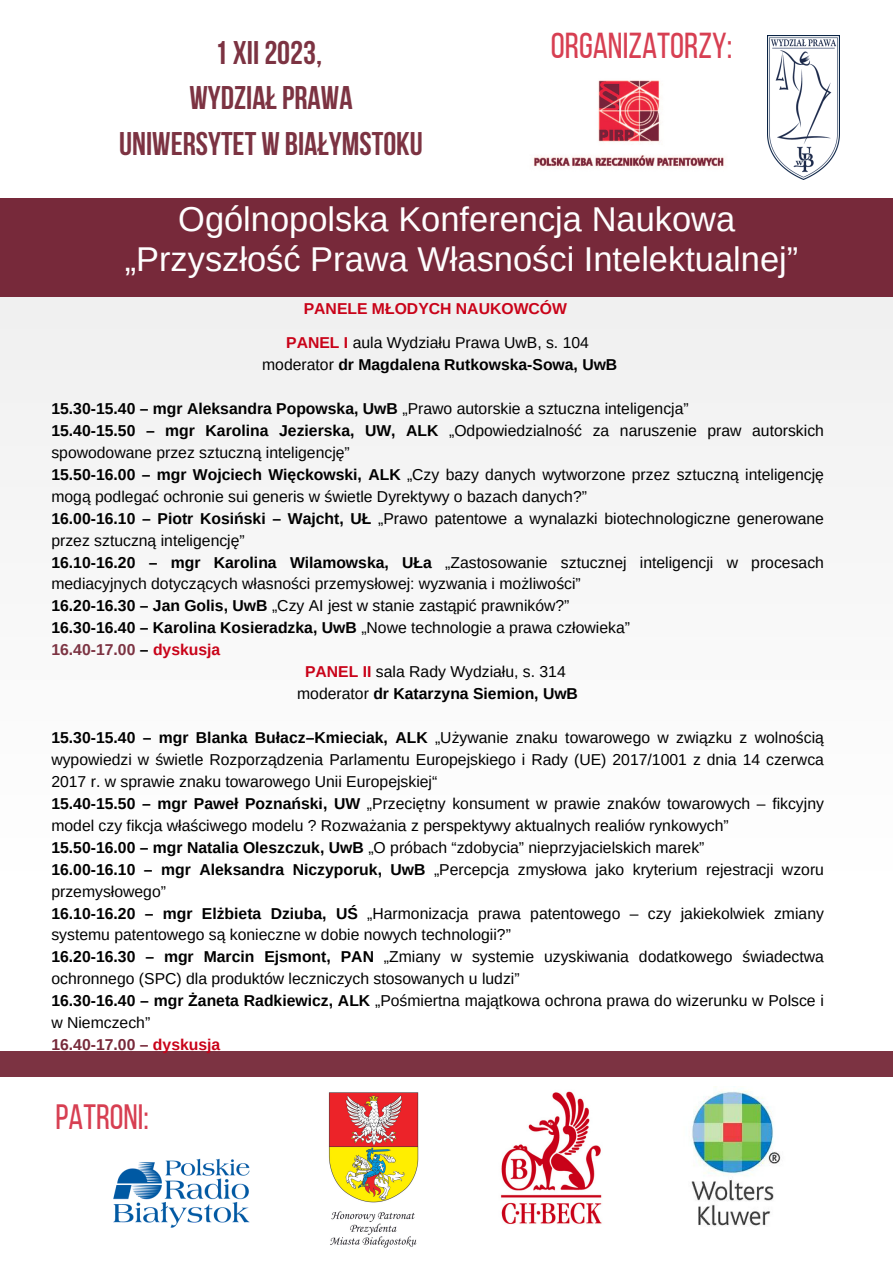
<style>
.page{position:relative;width:893px;height:1263px;background:#fff}
.page>*{position:absolute;margin:0;border:0;box-sizing:border-box;transform-origin:0 0}
.t1{font:36px "Bebas Neue";color:#d73f52}
.t2{font:35.1px "Bebas Neue";color:#d73f52}
.t3{font:34.42px "Arimo";color:#fefefe}
.t4{font:700 32.62px "Bebas Neue";color:#7c3342}
.t5{font:15.75px/21.9px "Arimo";color:#000}
.t6{font:700 15.75px "Arimo";color:#000}
.t7{font:700 15.75px "Arimo";color:#c90319}
.t8{font:700 15.75px "Arimo";color:#7c3342}
.t9{font:700 15.75px "Arimo";color:#77293a}
.s1{font-weight:700;color:#c90319}
.s2{font-weight:400}
.s3{font-weight:700}
.s4{color:#000}
.s5{color:#c90319}
</style>
<div class="page">
<div style="left:0;top:262px;width:893px;height:608px;background:#f7f7f7"></div>
<div style="left:0;top:199px;width:893px;height:98px;background:#77293a"></div>
<div style="left:0;top:1051px;width:893px;height:25px;background:#7c3342"></div>
<img style="left:768px;top:36px;width:72px;height:144px">
<img style="left:533px;top:80px;width:191px;height:89px">
<img style="left:691px;top:1086px;width:90px;height:140px">
<img style="left:113px;top:1158px;width:137px;height:70px">
<img style="left:328px;top:1092px;width:91px;height:156px">
<img style="left:500px;top:1091px;width:102px;height:133px">
<p class="t4" style="left:215px;top:39px;width:109px">1 XII 2023,</p>
<p class="t4" style="left:189px;top:85px;width:165px">WYDZIAŁPRAWA</p>
<p class="t4" style="left:119px;top:130px;width:305px">UNIWERSYTET W BIAŁYMSTOKU</p>
<p class="t1" style="left:551px;top:31px;width:183px">ORGANIZATORZY:</p>
<p class="t3" style="left:178px;top:200px;width:558px">Ogólnopolska Konferencja Naukowa</p>
<p class="t3" style="left:125px;top:240px;width:675px">„Przyszłość Prawa Własności Intelektualnej”</p>
<p class="t7" style="left:304px;top:300px;width:265px">PANELE MŁODYCH NAUKOWCÓW</p>
<p class="t5" style="left:286px;top:332px;width:304px"><span class="s1">PANEL I</span> aula Wydziału Prawa UwB, s. 104</p>
<p class="t6" style="left:262px;top:356px;width:357px"><span class="s2">moderator</span> dr Magdalena Rutkowska-Sowa, UwB</p>
<p class="t6" style="left:51px;top:400px;width:639px">15.30-15.40 – mgr Aleksandra Popowska, UwB <span class="s2">„Prawo autorskie a sztuczna inteligencja”</span></p>
<p class="t5" style="left:51px;top:419px;width:774px"><span class="s3">15.40-15.50 – mgr Karolina Jezierska, UW, ALK</span> „Odpowiedzialność za naruszenie praw autorskich spowodowane przez sztuczną inteligencję”</p>
<p class="t5" style="left:51px;top:463px;width:774px"><span class="s3">15.50-16.00 – mgr Wojciech Więckowski, ALK</span> „Czy bazy danych wytworzone przez sztuczną inteligencję mogą podlegać ochronie sui generis w świetle Dyrektywy o bazach danych?”</p>
<p class="t5" style="left:51px;top:507px;width:774px"><span class="s3">16.00-16.10 – Piotr Kosiński – Wajcht, UŁ</span> „Prawo patentowe a wynalazki biotechnologiczne generowane przez sztuczną inteligencję”</p>
<p class="t5" style="left:51px;top:551px;width:774px"><span class="s3">16.10-16.20 – mgr Karolina Wilamowska, UŁa</span> „Zastosowanie sztucznej inteligencji w procesach mediacyjnych dotyczących własności przemysłowej: wyzwania i możliwości”</p>
<p class="t5" style="left:51px;top:595px;width:520px"><span class="s3">16.20-16.30 – Jan Golis, UwB</span> „Czy AI jest w stanie zastąpić prawników?”</p>
<p class="t6" style="left:51px;top:619px;width:580px">16.30-16.40 – Karolina Kosieradzka, UwB <span class="s2">„Nowe technologie a prawa człowieka”</span></p>
<p class="t8" style="left:51px;top:641px;width:170px">16.40-17.00 <span class="s4">–</span> <span class="s5">dyskusja</span></p>
<p class="t5" style="left:305px;top:661px;width:262px"><span class="s1">PANEL II</span> sala Rady Wydziału, s. 314</p>
<p class="t6" style="left:297px;top:685px;width:282px"><span class="s2">moderator</span> dr Katarzyna Siemion, UwB</p>
<p class="t5" style="left:51px;top:727px;width:774px;text-align:justify"><span class="s3">15.30-15.40 – mgr Blanka Bułacz–Kmieciak, ALK</span> „Używanie znaku towarowego w związku z wolnością wypowiedzi w świetle Rozporządzenia Parlamentu Europejskiego i Rady (UE) 2017/1001 z dnia 14 czerwca 2017 r. w sprawie znaku towarowego Unii Europejskiej“</p>
<p class="t5" style="left:51px;top:792px;width:774px"><span class="s3">15.40-15.50 – mgr Paweł Poznański, UW</span> „Przeciętny konsument w prawie znaków towarowych – fikcyjny model czy fikcja właściwego modelu ? Rozważania z perspektywy aktualnych realiów rynkowych”</p>
<p class="t5" style="left:51px;top:836px;width:654px"><span class="s3">15.50-16.00 – mgr Natalia Oleszczuk, UwB</span> „O próbach “zdobycia” nieprzyjacielskich marek”</p>
<p class="t5" style="left:51px;top:858px;width:774px"><span class="s3">16.00-16.10 – mgr Aleksandra Niczyporuk, UwB</span> „Percepcja zmysłowa jako kryterium rejestracji wzoru przemysłowego”</p>
<p class="t5" style="left:51px;top:902px;width:774px"><span class="s3">16.10-16.20 – mgr Elżbieta Dziuba, UŚ</span> „Harmonizacja prawa patentowego – czy jakiekolwiek zmiany systemu patentowego są konieczne w dobie nowych technologii?”</p>
<p class="t5" style="left:51px;top:946px;width:774px"><span class="s3">16.20-16.30 – mgr Marcin Ejsmont, PAN</span> „Zmiany w systemie uzyskiwania dodatkowego świadectwa ochronnego (SPC) dla produktów leczniczych stosowanych u ludzi”</p>
<p class="t5" style="left:51px;top:990px;width:774px"><span class="s3">16.30-16.40 – mgr Żaneta Radkiewicz, ALK</span> „Pośmiertna majątkowa ochrona prawa do wizerunku w Polsce i w Niemczech”</p>
<p class="t9" style="left:51px;top:1036px;width:170px">16.40-17.00 – <span class="s5">dyskusja</span></p>
<p class="t2" style="left:55px;top:1102px;width:95px">PATRONI:</p>
</div>
